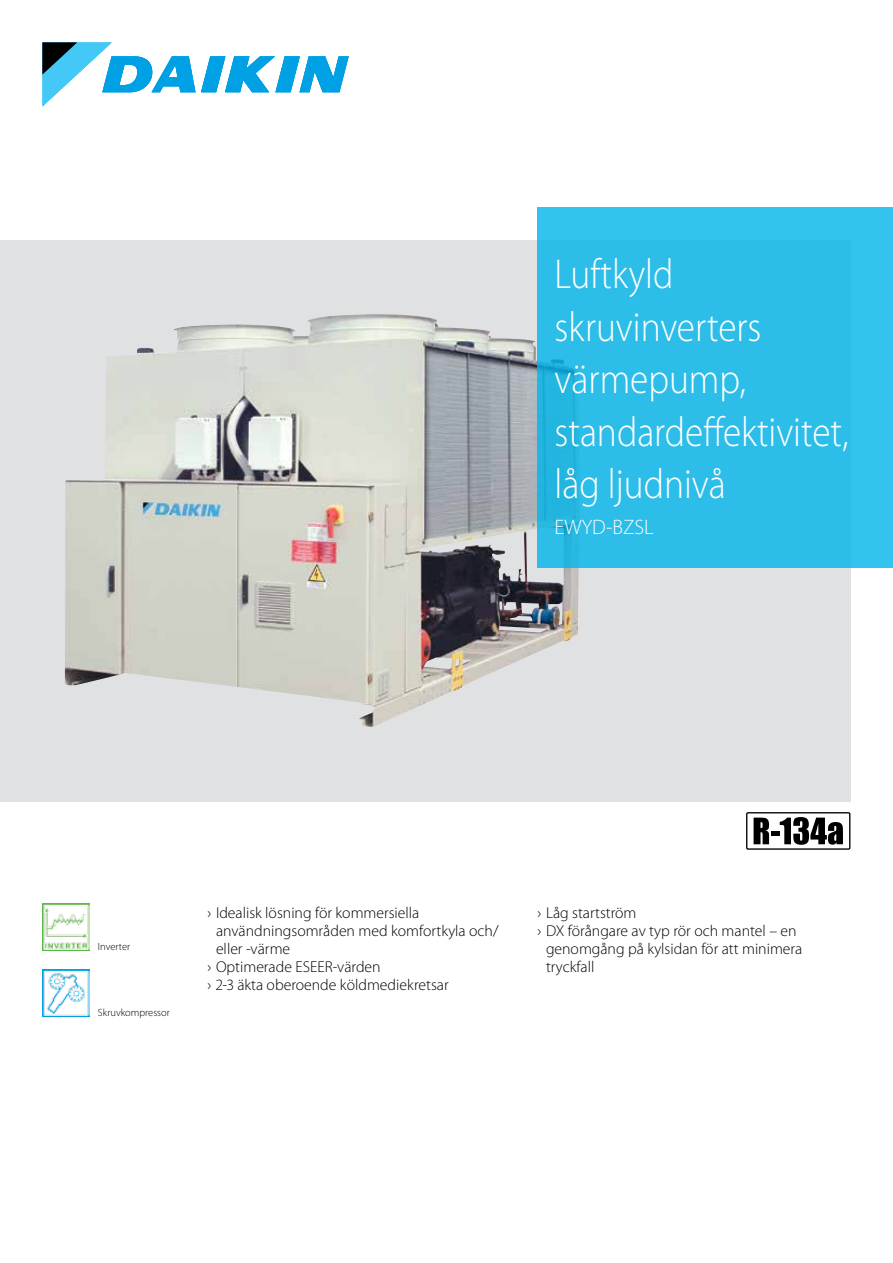
<style>
.page{position:relative;width:893px;height:1263px;background:#fff}
.page>*{position:absolute;margin:0;border:0;box-sizing:border-box;transform-origin:0 0}
.t1{font:300 42px/52.5px "Myriad Pro";color:#fff;scale:.89 1}
.t2{font:300 21px "Myriad Pro";color:#fff}
.t3{font:300 15.75px "Myriad Pro";color:#000}
.t4{font:300 10.5px "Myriad Pro";color:#000}
</style>
<div class="page">
<svg style="left:43px;top:43px;width:306px;height:63px"></svg>
<img style="left:43px;top:969px;width:46px;height:47px">
<img style="left:43px;top:903px;width:46px;height:47px">
<div style="left:0;top:241px;width:850px;height:561px;background:#e0e1e2"></div>
<img style="left:65px;top:314px;width:514px;height:413px">
<div style="left:537px;top:208px;width:356px;height:360px;background:#2cbde8"></div>
<div style="left:746px;top:812px;width:104px;height:38px;border:1px solid #000"></div>
<svg style="left:754px;top:818px;width:15px;height:26px"></svg>
<svg style="left:780px;top:817px;width:63px;height:28px"></svg>
<div style="left:771px;top:831px;width:9px;height:5px;background:#000"></div>
<h1 class="t1" style="left:554px;top:248px;width:332px">Luftkyld skruvinverters värmepump, standardeffektivitet, låg ljudnivå</h1>
<h2 class="t2" style="left:554px;top:515px;width:101px">EWYD-BZSL</h2>
<p class="t4" style="left:98px;top:941px;width:34px">Inverter</p>
<p class="t4" style="left:98px;top:1007px;width:74px">Skruvkompressor</p>
<p class="t3" style="left:207px;top:904px;width:213px">› Idealisk lösning för kommersiella</p>
<p class="t3" style="left:216px;top:922px;width:284px">användningsområden med komfortkyla och/</p>
<p class="t3" style="left:216px;top:940px;width:76px">eller -värme</p>
<p class="t3" style="left:207px;top:958px;width:175px">› Optimerade ESEER-värden</p>
<p class="t3" style="left:207px;top:976px;width:243px">› 2-3 äkta oberoende köldmediekretsar</p>
<p class="t3" style="left:537px;top:904px;width:101px">› Låg startström</p>
<p class="t3" style="left:537px;top:922px;width:261px">› DX förångare av typ rör och mantel – en</p>
<p class="t3" style="left:546px;top:940px;width:258px">genomgång på kylsidan för att minimera</p>
<p class="t3" style="left:546px;top:958px;width:50px">tryckfall</p>
</div>
